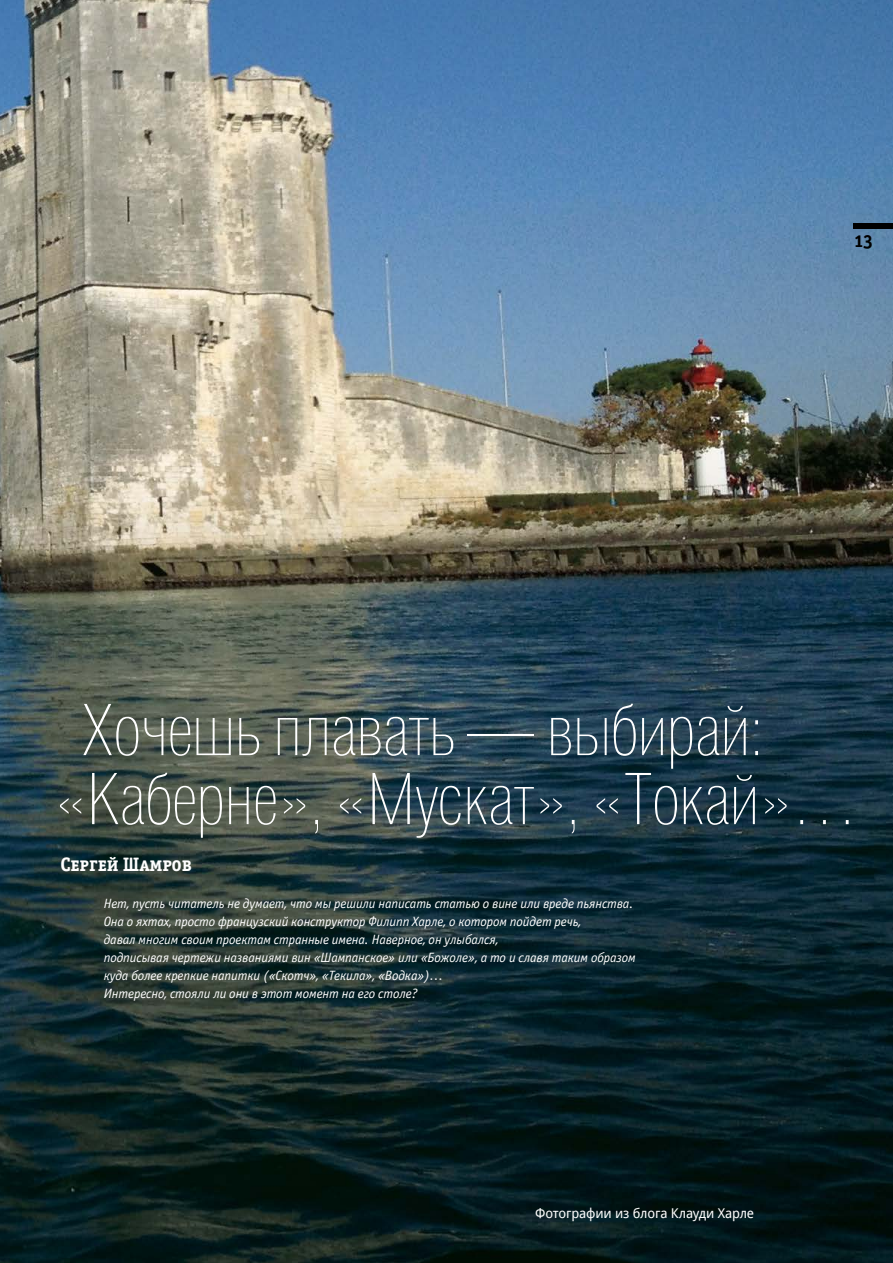
<style>
.page{position:relative;width:893px;height:1263px;background:#fff}
.page>*{position:absolute;margin:0;border:0;box-sizing:border-box;transform-origin:0 0}
.t1{font:100 70.5px/69px "Helios Cond";color:#fff}
.t2{font:19.5px "Officina Serif Bold SCC";letter-spacing:-.01em;color:#fff}
.t3{font:19.5px "Officina Serif Bold SCC";color:#000}
.t4{font:italic 13.5px/18px "Officina Sans C";letter-spacing:-.01em;color:#fff}
.t5{font:13.5px "Droid Sans";letter-spacing:-.01em;color:#fff}
</style>
<div class="page">
<img style="left:1px;top:0;width:892px;height:1263px">
<img style="left:0;top:0;width:1px;height:1263px">
<div style="left:854px;top:223px;width:39px;height:6px;background:#000"></div>
<h2 class="t3" style="left:854px;top:229px;width:21px">13</h2>
<h1 class="t1" style="left:55px;top:696px;width:804px;text-indent:26px">Хочешь плавать — выбирай: «Каберне», «Мускат», «Токай»…</h1>
<h2 class="t2" style="left:61px;top:854px;width:133px">Сергей Шамров</h2>
<p class="t4" style="left:104px;top:894px;width:534px">Нет, пусть читатель не думает, что мы решили написать статью о вине или вреде пьянства.<br>Она о яхтах, просто французский конструктор Филипп Харле, о котором пойдет речь,<br>давал многим своим проектам странные имена. Наверное, он улыбался,<br>подписывая чертежи названиями вин «Шампанское» или «Божоле», а то и славя таким образом куда более крепкие напитки («Скотч», «Текила», «Водка»)…<br>Интересно, стояли ли они в этот момент на его столе?</p>
<p class="t5" style="left:535px;top:1205px;width:220px">Фотографии из блога Клауди Харле</p>
</div>
